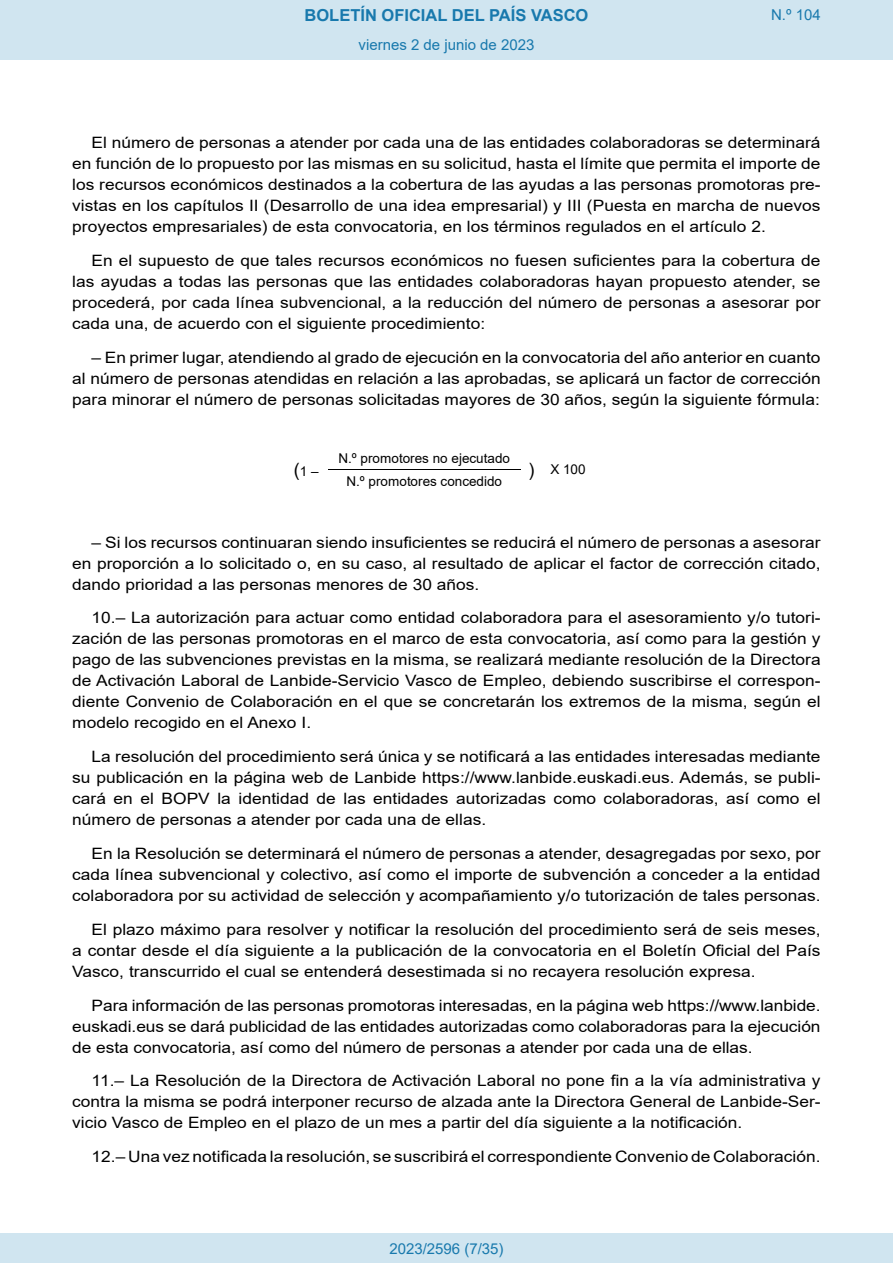
<style>
.page{position:relative;width:893px;height:1263px;background:#fff}
.page>*{position:absolute;margin:0;border:0;box-sizing:border-box;transform-origin:0 0}
.t1{font:700 16.5px "Arial";color:#1879ad}
.BOPVDetalle{font:15.6px/21px "Arial";color:#000;text-align:justify;scale:1.11 1}
.Paginacion_Centro{font:15px "Arial";color:#1879ad}
.t2{font:13.5px "Arial";letter-spacing:.005em;color:#000}
.s1{font-size:18px}
</style>
<div class="page">
<div style="left:0;top:0;width:893px;height:60px;background:#d0e5f0"></div>
<div style="left:0;top:1233px;width:893px;height:30px;background:#d0e5f0"></div>
<hr style="left:328px;top:469px;width:192px;height:1px;background:#000">
<p class="t1" style="left:305px;top:3px;width:285px">BOLETÍN OFICIAL DEL PAÍS VASCO</p>
<p class="Paginacion_Centro" style="left:358px;top:35px;width:177px">viernes 2 de junio de 2023</p>
<p class="Paginacion_Centro" style="left:771px;top:5px;width:51px">N.º 104</p>
<p class="BOPVDetalle" style="left:72px;top:132px;width:676px;text-indent:19px">El número de personas a atender por cada una de las entidades colaboradoras se determinará en función de lo propuesto por las mismas en su solicitud, hasta el límite que permita el importe de los recursos económicos destinados a la cobertura de las ayudas a las personas promotoras pre&shy;vistas en los capítulos II (Desarrollo de una idea empresarial) y III (Puesta en marcha de nuevos proyectos empresariales) de esta convocatoria, en los términos regulados en el artículo 2.</p>
<p class="BOPVDetalle" style="left:72px;top:250px;width:676px;text-indent:19px">En el supuesto de que tales recursos económicos no fuesen suficientes para la cobertura de las ayudas a todas las personas que las entidades colaboradoras hayan propuesto atender, se procederá, por cada línea subvencional, a la reducción del número de personas a asesorar por cada una, de acuerdo con el siguiente procedimiento:</p>
<p class="BOPVDetalle" style="left:72px;top:347px;width:676px;text-indent:19px">– En primer lugar, atendiendo al grado de ejecución en la convocatoria del año anterior en cuanto al número de personas atendidas en relación a las aprobadas, se aplicará un factor de corrección para minorar el número de personas solicitadas mayores de 30 años, según la siguiente fórmula:</p>
<p class="t2" style="left:294px;top:462px;width:26px"><span class="s1">(</span>1 –</p>
<p class="t2" style="left:338px;top:449px;width:173px">N.º promotores no ejecutado</p>
<p class="t2" style="left:346px;top:472px;width:157px">N.º promotores concedido</p>
<p class="t2" style="left:528px;top:460px;width:59px"><span class="s1">)</span> X 100</p>
<p class="BOPVDetalle" style="left:72px;top:532px;width:676px;text-indent:19px">– Si los recursos continuaran siendo insuficientes se reducirá el número de personas a asesorar en proporción a lo solicitado o, en su caso, al resultado de aplicar el factor de corrección citado, dando prioridad a las personas menores de 30 años.</p>
<p class="BOPVDetalle" style="left:72px;top:607px;width:676px;text-indent:19px">10.– La autorización para actuar como entidad colaboradora para el asesoramiento y/o tutori&shy;zación de las personas promotoras en el marco de esta convocatoria, así como para la gestión y pago de las subvenciones previstas en la misma, se realizará mediante resolución de la Directora de Activación Laboral de Lanbide-Servicio Vasco de Empleo, debiendo suscribirse el correspon&shy;diente Convenio de Colaboración en el que se concretarán los extremos de la misma, según el modelo recogido en el Anexo I.</p>
<p class="BOPVDetalle" style="left:72px;top:746px;width:676px;text-indent:19px">La resolución del procedimiento será única y se notificará a las entidades interesadas mediante su publicación en la página web de Lanbide https://www.lanbide.euskadi.eus. Además, se publi&shy;cará en el BOPV la identidad de las entidades autorizadas como colaboradoras, así como el número de personas a atender por cada una de ellas.</p>
<p class="BOPVDetalle" style="left:72px;top:843px;width:676px;text-indent:19px">En la Resolución se determinará el número de personas a atender, desagregadas por sexo, por cada línea subvencional y colectivo, así como el importe de subvención a conceder a la entidad colaboradora por su actividad de selección y acompañamiento y/o tutorización de tales personas.</p>
<p class="BOPVDetalle" style="left:72px;top:919px;width:676px;text-indent:19px">El plazo máximo para resolver y notificar la resolución del procedimiento será de seis meses, a contar desde el día siguiente a la publicación de la convocatoria en el Boletín Oficial del País Vasco, transcurrido el cual se entenderá desestimada si no recayera resolución expresa.</p>
<p class="BOPVDetalle" style="left:72px;top:994px;width:676px;text-indent:19px">Para información de las personas promotoras interesadas, en la página web https://www.lanbide. euskadi.eus se dará publicidad de las entidades autorizadas como colaboradoras para la ejecución de esta convocatoria, así como del número de personas a atender por cada una de ellas.</p>
<p class="BOPVDetalle" style="left:72px;top:1070px;width:676px;text-indent:19px">11.– La Resolución de la Directora de Activación Laboral no pone fin a la vía administrativa y contra la misma se podrá interponer recurso de alzada ante la Directora General de Lanbide-Ser&shy;vicio Vasco de Empleo en el plazo de un mes a partir del día siguiente a la notificación.</p>
<p class="BOPVDetalle" style="left:92px;top:1146px;width:658px">12.– Una vez notificada la resolución, se suscribirá el correspondiente Convenio de Colaboración.</p>
<p class="Paginacion_Centro" style="left:389px;top:1238px;width:116px">2023/2596 (7/35)</p>
</div>
